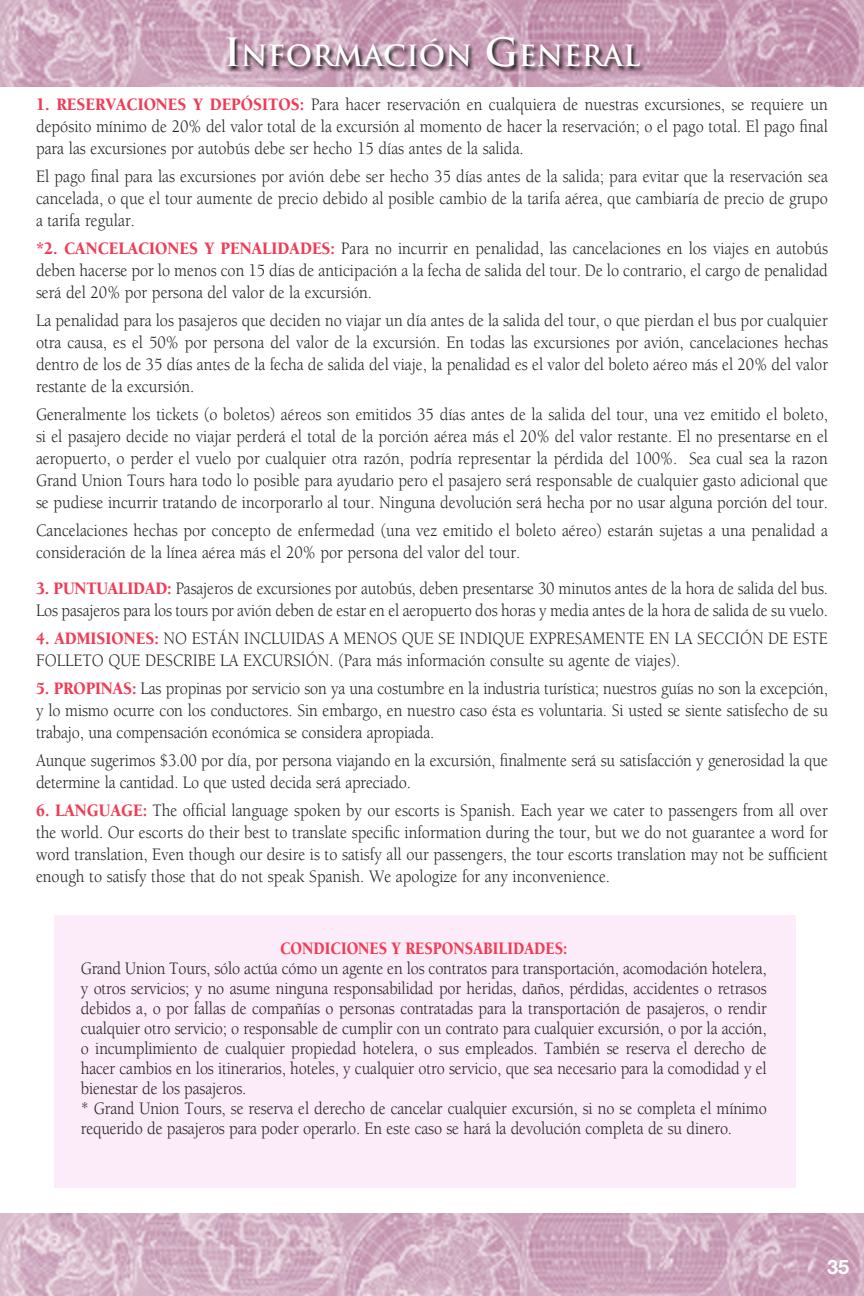
<style>
.page{position:relative;width:864px;height:1296px;background:#fff}
.page>*{position:absolute;margin:0;border:0;box-sizing:border-box;transform-origin:0 0}
.t1{font:700 28.4px "Trajan";color:#fff}
.t2{font:700 20px "Helvetica Neue LT Std";color:#fff}
.t3{font:18px/22px "Berkeley";letter-spacing:-.01em;color:#231f20;text-align:justify;scale:.9 1}
.t4{font:900 18px "Berkeley";color:#ee3d56;scale:.85 1}
.s1{font-size:38px}
.s2{font-weight:900;color:#ee3d56}
</style>
<div class="page">
<img style="left:0;top:0;width:864px;height:86px">
<div style="left:54px;top:915px;width:741px;height:272px;background:#fcebf8"></div>
<svg style="left:226px;top:36px;width:420px;height:37px;background:#ab899c"></svg>
<img style="left:1px;top:1214px;width:863px;height:82px">
<p class="t1" style="left:224px;top:38px;width:418px"><span class="s1">I</span>NFORMACIÓN <span class="s1">G</span>ENERAL</p>
<p class="t3" style="left:36px;top:94px;width:882px"><span class="s2">1. RESERVACIONES Y DEPÓSITOS:</span> Para hacer reservación en cualquiera de nuestras excursiones, se requiere un depósito mínimo de 20% del valor total de la excursión al momento de hacer la reservación; o el pago total. El pago final para las excursiones por autobús debe ser hecho 15 días antes de la salida.</p>
<p class="t3" style="left:36px;top:166px;width:882px">El pago final para las excursiones por avión debe ser hecho 35 días antes de la salida; para evitar que la reservación sea cancelada, o que el tour aumente de precio debido al posible cambio de la tarifa aérea, que cambiaría de precio de grupo a tarifa regular.</p>
<p class="t3" style="left:36px;top:238px;width:882px"><span class="s2">*2. CANCELACIONES Y PENALIDADES:</span> Para no incurrir en penalidad, las cancelaciones en los viajes en autobús deben hacerse por lo menos con 15 días de anticipación a la fecha de salida del tour. De lo contrario, el cargo de penalidad será del 20% por persona del valor de la excursión.</p>
<p class="t3" style="left:36px;top:310px;width:882px">La penalidad para los pasajeros que deciden no viajar un día antes de la salida del tour, o que pierdan el bus por cualquier otra causa, es el 50% por persona del valor de la excursión. En todas las excursiones por avión, cancelaciones hechas dentro de los de 35 días antes de la fecha de salida del viaje, la penalidad es el valor del boleto aéreo más el 20% del valor restante de la excursión.</p>
<p class="t3" style="left:36px;top:404px;width:882px">Generalmente los tickets (o boletos) aéreos son emitidos 35 días antes de la salida del tour, una vez emitido el boleto, si el pasajero decide no viajar perderá el total de la porción aérea más el 20% del valor restante. El no presentarse en el aeropuerto, o perder el vuelo por cualquier otra razón, podría representar la pérdida del 100%. Sea cual sea la razon Grand Union Tours hara todo lo posible para ayudario pero el pasajero será responsable de cualquier gasto adicional que se pudiese incurrir tratando de incorporarlo al tour. Ninguna devolución será hecha por no usar alguna porción del tour.</p>
<p class="t3" style="left:36px;top:520px;width:882px">Cancelaciones hechas por concepto de enfermedad (una vez emitido el boleto aéreo) estarán sujetas a una penalidad a consideración de la línea aérea más el 20% por persona del valor del tour.</p>
<p class="t3" style="left:36px;top:578px;width:882px"><span class="s2">3. PUNTUALIDAD:</span> Pasajeros de excursiones por autobús, deben presentarse 30 minutos antes de la hora de salida del bus.<br>Los pasajeros para los tours por avión deben de estar en el aeropuerto dos horas y media antes de la hora de salida de su vuelo.</p>
<p class="t3" style="left:36px;top:628px;width:881px"><span class="s2">4. ADMISIONES:</span> NO ESTÁN INCLUIDAS A MENOS QUE SE INDIQUE EXPRESAMENTE EN LA SECCIÓN DE ESTE<br>FOLLETO QUE DESCRIBE LA EXCURSIÓN. (Para más información consulte su agente de viajes).</p>
<p class="t3" style="left:36px;top:678px;width:882px"><span class="s2">5. PROPINAS:</span> Las propinas por servicio son ya una costumbre en la industria turística; nuestros guías no son la excepción, y lo mismo ocurre con los conductores. Sin embargo, en nuestro caso ésta es voluntaria. Si usted se siente satisfecho de su trabajo, una compensación económica se considera apropiada.</p>
<p class="t3" style="left:36px;top:750px;width:882px">Aunque sugerimos $3.00 por día, por persona viajando en la excursión, finalmente será su satisfacción y generosidad la que determine la cantidad. Lo que usted decida será apreciado.</p>
<p class="t3" style="left:36px;top:800px;width:881px"><span class="s2">6. LANGUAGE:</span> The official language spoken by our escorts is Spanish. Each year we cater to passengers from all over the world. Our escorts do their best to translate specific information during the tour, but we do not guarantee a word for word translation, Even though our desire is to satisfy all our passengers, the tour escorts translation may not be sufficient enough to satisfy those that do not speak Spanish. We apologize for any inconvenience.</p>
<p class="t4" style="left:280px;top:939px;width:340px">CONDICIONES Y RESPONSABILIDADES:</p>
<p class="t3" style="left:81px;top:959px;width:764px;line-height:20px">Grand Union Tours, sólo actúa cómo un agente en los contratos para transportación, acomodación hotelera, y otros servicios; y no asume ninguna responsabilidad por heridas, daños, pérdidas, accidentes o retrasos debidos a, o por fallas de compañías o personas contratadas para la transportación de pasajeros, o rendir cualquier otro servicio; o responsable de cumplir con un contrato para cualquier excursión, o por la acción, o incumplimiento de cualquier propiedad hotelera, o sus empleados. También se reserva el derecho de hacer cambios en los itinerarios, hoteles, y cualquier otro servicio, que sea necesario para la comodidad y el bienestar de los pasajeros.</p>
<p class="t3" style="left:81px;top:1099px;width:764px;line-height:20px">* Grand Union Tours, se reserva el derecho de cancelar cualquier excursión, si no se completa el mínimo requerido de pasajeros para poder operarlo. En este caso se hará la devolución completa de su dinero.</p>
<p class="t2" style="left:827px;top:1255px;width:24px">35</p>
</div>
